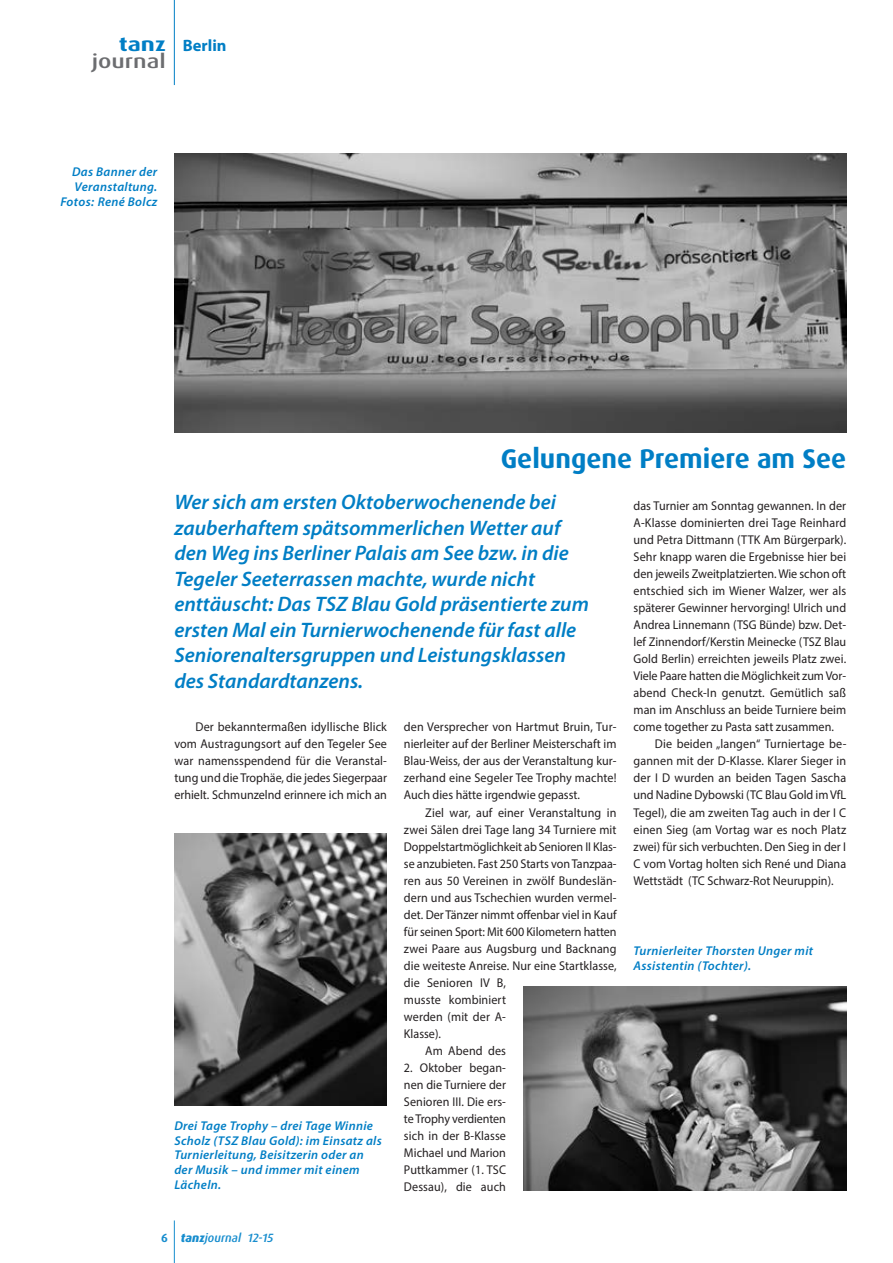
<style>
.page{position:relative;width:893px;height:1263px;background:#fff}
.page>*{position:absolute;margin:0;border:0;box-sizing:border-box;transform-origin:0 0}
.t1{font:700 27px "Dax OT";color:#007ec5}
.t2{font:italic 600 21px/25.5px "Myriad Pro";color:#007ec5}
.t3{font:500 19.5px "Dax OT";color:#6c6d70;scale:1.25 1}
.t4{font:700 19.5px "Dax OT";color:#007ec5;scale:1.25 1}
.t5{font:700 16.5px "Myriad Pro";color:#007ec5}
.t6{font:12.75px/17px "Myriad Pro";letter-spacing:.005em;color:#231f20;text-align:justify;scale:.95 1}
.t7{font:italic 600 12.75px/14.9px "Myriad Pro";letter-spacing:.025em;color:#007ec5}
.t8{font:italic 500 12px "Dax OT";color:#178dce}
.s1{font-weight:700;font-style:normal}
.s2{font-weight:800}
</style>
<div class="page">
<hr style="left:174px;top:1220px;width:1px;height:43px;background:#178dce">
<hr style="left:174px;top:0;width:1px;height:85px;background:#007ec5">
<img style="left:174px;top:153px;width:672px;height:279px">
<img style="left:174px;top:833px;width:213px;height:273px">
<img style="left:523px;top:986px;width:323px;height:205px">
<h3 class="t4" style="left:119px;top:36px;width:39px">tanz</h3>
<h3 class="t3" style="left:92px;top:49px;width:61px">journal</h3>
<p class="t5" style="left:183px;top:39px;width:45px">Berlin</p>
<p class="t7" style="left:60px;top:166px;width:98px;text-align:right">Das Banner der<br>Veranstaltung.<br>Fotos: René Bolcz</p>
<h1 class="t1" style="left:501px;top:447px;width:347px">Gelungene Premiere am See</h1>
<p class="t2" style="left:174px;top:491px;width:416px">Wer sich am ersten Oktoberwochenende bei zauberhaftem spätsommerlichen Wetter auf den Weg ins Berliner Palais am See bzw. in die Tegeler Seeterrassen machte, wurde nicht enttäuscht: Das TSZ Blau Gold präsentierte zum ersten Mal ein Turnierwochenende für fast alle Seniorenaltersgruppen und Leistungsklassen des Standardtanzens.</p>
<p class="t6" style="left:174px;top:720px;width:225px;text-indent:21px">Der bekanntermaßen idyllische Blick vom Austragungsort auf den Tegeler See war namensspendend für die Veranstal&shy;tung und die Trophäe, die jedes Siegerpaar erhielt. Schmunzelnd erinnere ich mich an</p>
<p class="t6" style="left:404px;top:720px;width:225px">den Versprecher von Hartmut Bruin, Tur&shy;nierleiter auf der Berliner Meisterschaft im Blau-Weiss, der aus der Veranstaltung kur&shy;zerhand eine Segeler Tee Trophy machte!<br>Auch dies hätte irgendwie gepasst.</p>
<p class="t6" style="left:425px;top:805px;width:203px">Ziel war, auf einer Veranstaltung in</p>
<p class="t6" style="left:404px;top:822px;width:225px">zwei Sälen drei Tage lang 34 Turniere mit</p>
<p class="t6" style="left:404px;top:839px;width:225px">Doppelstartmöglichkeit ab Senioren II Klas-</p>
<p class="t6" style="left:404px;top:856px;width:225px">se anzubieten. Fast 250 Starts von Tanzpaa-</p>
<p class="t6" style="left:404px;top:873px;width:225px">ren aus 50 Vereinen in zwölf Bundeslän-</p>
<p class="t6" style="left:404px;top:890px;width:225px">dern und aus Tschechien wurden vermel-</p>
<p class="t6" style="left:404px;top:907px;width:225px">det. Der Tänzer nimmt offenbar viel in Kauf</p>
<p class="t6" style="left:404px;top:924px;width:225px">für seinen Sport: Mit 600 Kilometern hatten</p>
<p class="t6" style="left:404px;top:941px;width:225px">zwei Paare aus Augsburg und Backnang</p>
<p class="t6" style="left:404px;top:958px;width:225px">die weiteste Anreise. Nur eine Startklasse,</p>
<p class="t6" style="left:404px;top:975px;width:109px">die Senioren IV B,</p>
<p class="t6" style="left:404px;top:992px;width:109px">musste kombiniert</p>
<p class="t6" style="left:404px;top:1009px;width:109px">werden (mit der A-</p>
<p class="t6" style="left:404px;top:1026px;width:40px">Klasse).</p>
<p class="t6" style="left:425px;top:1043px;width:87px">Am Abend des</p>
<p class="t6" style="left:404px;top:1060px;width:109px">2. Oktober began&shy;nen die Turniere der Senioren III. Die ers&shy;te Trophy verdienten sich in der B-Klasse Michael und Marion Puttkammer (1. TSC Dessau), die auch</p>
<p class="t7" style="left:174px;top:1119px;width:209px">Drei Tage Trophy – drei Tage Winnie<br>Scholz (TSZ Blau Gold): im Einsatz als<br>Turnierleitung, Beisitzerin oder an der Musik – und immer mit einem<br>Lächeln.</p>
<p class="t6" style="left:634px;top:499px;width:225px">das Turnier am Sonntag gewannen. In der</p>
<p class="t6" style="left:634px;top:516px;width:225px">A-Klasse dominierten drei Tage Reinhard</p>
<p class="t6" style="left:634px;top:533px;width:225px">und Petra Dittmann (TTK Am Bürgerpark).</p>
<p class="t6" style="left:634px;top:550px;width:225px">Sehr knapp waren die Ergebnisse hier bei</p>
<p class="t6" style="left:634px;top:567px;width:225px">den jeweils Zweitplatzierten. Wie schon oft</p>
<p class="t6" style="left:634px;top:584px;width:225px">entschied sich im Wiener Walzer, wer als</p>
<p class="t6" style="left:634px;top:601px;width:225px">späterer Gewinner hervorging! Ulrich und</p>
<p class="t6" style="left:634px;top:618px;width:225px">Andrea Linnemann (TSG Bünde) bzw. Det-</p>
<p class="t6" style="left:634px;top:635px;width:225px">lef Zinnendorf/Kerstin Meinecke (TSZ Blau</p>
<p class="t6" style="left:634px;top:652px;width:225px">Gold Berlin) erreichten jeweils Platz zwei.</p>
<p class="t6" style="left:634px;top:669px;width:225px">Viele Paare hatten die Möglichkeit zum Vor-</p>
<p class="t6" style="left:634px;top:686px;width:225px">abend Check-In genutzt. Gemütlich saß</p>
<p class="t6" style="left:634px;top:703px;width:225px">man im Anschluss an beide Turniere beim</p>
<p class="t6" style="left:634px;top:720px;width:212px">come together zu Pasta satt zusammen.</p>
<p class="t6" style="left:655px;top:737px;width:203px">Die beiden „langen“ Turniertage be-</p>
<p class="t6" style="left:634px;top:754px;width:225px">gannen mit der D-Klasse. Klarer Sieger in</p>
<p class="t6" style="left:634px;top:771px;width:225px">der I D wurden an beiden Tagen Sascha</p>
<p class="t6" style="left:634px;top:788px;width:225px">und Nadine Dybowski (TC Blau Gold im VfL</p>
<p class="t6" style="left:634px;top:805px;width:225px">Tegel), die am zweiten Tag auch in der I C</p>
<p class="t6" style="left:634px;top:822px;width:225px">einen Sieg (am Vortag war es noch Platz</p>
<p class="t6" style="left:634px;top:839px;width:225px">zwei) für sich verbuchten. Den Sieg in der I</p>
<p class="t6" style="left:634px;top:856px;width:225px">C vom Vortag holten sich René und Diana</p>
<p class="t6" style="left:634px;top:873px;width:212px">Wettstädt (TC Schwarz-Rot Neuruppin).</p>
<p class="t7" style="left:634px;top:944px;width:181px">Turnierleiter Thorsten Unger mit<br>Assistentin (Tochter).</p>
<p class="t8" style="left:161px;top:1230px;width:114px"><span class="s1">6</span> <span class="s2">tanz</span>journal 12-15</p>
</div>
